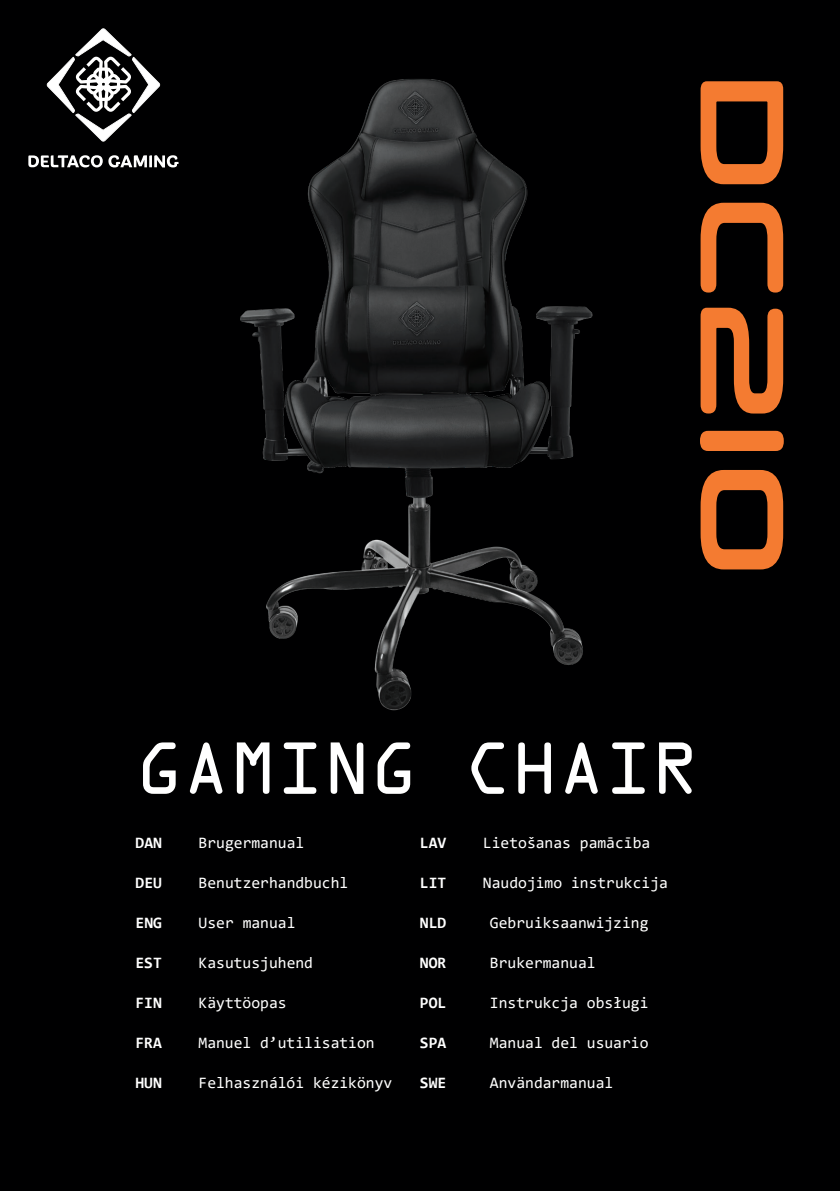
<style>
.page{position:relative;width:840px;height:1191px;background:#fff}
.page>*{position:absolute;margin:0;border:0;box-sizing:border-box;transform-origin:0 0}
.t1{font:66px "OCRA Std";letter-spacing:-.01em;color:#fff}
.t2{font:16px "Consolas";color:#fff}
.t3{font:700 16px "Consolas";color:#fff}
</style>
<div class="page">
<div style="left:0;top:0;width:839px;height:1191px;background:#000001"></div>
<img style="left:30px;top:79px;width:754px;height:632px">
<svg style="left:28px;top:155px;width:150px;height:12px"></svg>
<svg style="left:47px;top:28px;width:113px;height:114px"></svg>
<svg style="left:700px;top:81px;width:82px;height:103px"></svg>
<svg style="left:700px;top:203px;width:82px;height:89px"></svg>
<svg style="left:700px;top:308px;width:82px;height:105px"></svg>
<div style="left:699px;top:431px;width:84px;height:20px;background:#f47b31"></div>
<svg style="left:700px;top:470px;width:82px;height:99px"></svg>
<h1 class="t1" style="left:135px;top:739px;width:564px">GAMING CHAIR</h1>
<p class="t3" style="left:135px;top:832px;width:28px">DAN</p>
<p class="t2" style="left:198px;top:831px;width:107px">Brugermanual</p>
<p class="t3" style="left:135px;top:872px;width:28px">DEU</p>
<p class="t2" style="left:198px;top:871px;width:151px">Benutzerhandbuchl</p>
<p class="t3" style="left:135px;top:912px;width:28px">ENG</p>
<p class="t2" style="left:198px;top:911px;width:98px">User manual</p>
<p class="t3" style="left:135px;top:952px;width:28px">EST</p>
<p class="t2" style="left:198px;top:951px;width:116px">Kasutusjuhend</p>
<p class="t3" style="left:135px;top:992px;width:28px">FIN</p>
<p class="t2" style="left:198px;top:991px;width:89px">Käyttöopas</p>
<p class="t3" style="left:135px;top:1032px;width:28px">FRA</p>
<p class="t2" style="left:198px;top:1031px;width:177px">Manuel d’utilisation</p>
<p class="t3" style="left:135px;top:1072px;width:28px">HUN</p>
<p class="t2" style="left:198px;top:1071px;width:195px">Felhasználói kézikönyv</p>
<p class="t3" style="left:419px;top:832px;width:28px">LAV</p>
<p class="t2" style="left:482px;top:831px;width:169px">Lietošanas pamācība</p>
<p class="t3" style="left:419px;top:872px;width:28px">LIT</p>
<p class="t2" style="left:482px;top:871px;width:186px">Naudojimo instrukcija</p>
<p class="t3" style="left:419px;top:912px;width:28px">NLD</p>
<p class="t2" style="left:489px;top:911px;width:160px">Gebruiksaanwijzing</p>
<p class="t3" style="left:419px;top:952px;width:28px">NOR</p>
<p class="t2" style="left:489px;top:951px;width:107px">Brukermanual</p>
<p class="t3" style="left:419px;top:992px;width:28px">POL</p>
<p class="t2" style="left:489px;top:991px;width:160px">Instrukcja obsługi</p>
<p class="t3" style="left:419px;top:1032px;width:28px">SPA</p>
<p class="t2" style="left:489px;top:1031px;width:160px">Manual del usuario</p>
<p class="t3" style="left:419px;top:1072px;width:28px">SWE</p>
<p class="t2" style="left:489px;top:1071px;width:125px">Användarmanual</p>
</div>
